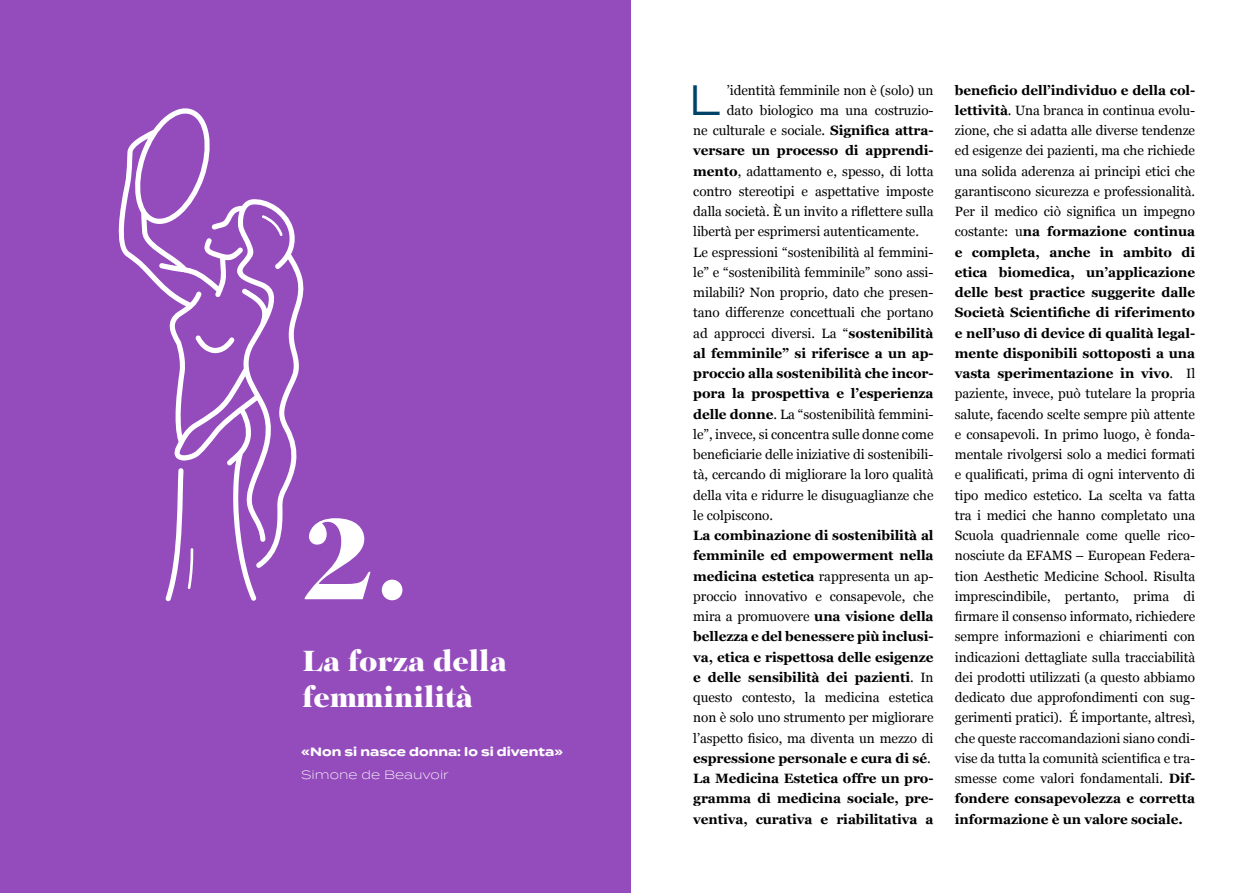
<style>
.page{position:relative;width:1259px;height:893px;background:#fff}
.page>*{position:absolute;margin:0;border:0;box-sizing:border-box;transform-origin:0 0}
.t1{font:900 120px "PF Regal Display Pro";color:#fff}
.TESTOCORPO{font:42.45px "Termina";color:#004369}
.t2{font:900 30px/36px "PF Regal Display Pro";color:#fff}
.TESTOCORPO-2{font:13.5px/20.2px "Georgia";letter-spacing:-.005em;color:#000;text-align:justify}
.TESTOCORPO-3{font:700 13.5px/20.2px "Georgia";letter-spacing:-.005em;color:#000;text-align:justify}
.titoletti{font:700 12px "Termina";color:#fff}
.titoletti-2{font:300 12px "Termina";color:#fff}
.s1{font-weight:700}
.s2{font-weight:400}
</style>
<div class="page">
<div style="left:0;top:0;width:630px;height:893px;background:#944bbb"></div>
<svg style="left:118px;top:108px;width:186px;height:494px"></svg>
<p class="t1" style="left:302px;top:485px;width:106px">2.</p>
<p class="t2" style="left:302px;top:644px;width:206px">La forza della femminilità</p>
<p class="titoletti" style="left:301px;top:743px;width:263px">«Non si nasce donna: lo si diventa»</p>
<p class="titoletti-2" style="left:301px;top:766px;width:149px">Simone de Beauvoir</p>
<p class="TESTOCORPO" style="left:688px;top:69px;width:34px">L</p>
<p class="TESTOCORPO-2" style="left:727px;top:79px;width:208px">’identità femminile non è (solo) un</p>
<p class="TESTOCORPO-2" style="left:727px;top:99px;width:208px">dato biologico ma una costruzio-</p>
<p class="TESTOCORPO-2" style="left:693px;top:120px;width:242px">ne culturale e sociale. <span class="s1">Significa attra-</span></p>
<p class="TESTOCORPO-3" style="left:693px;top:140px;width:242px">versare un processo di apprendi-</p>
<p class="TESTOCORPO-2" style="left:693px;top:160px;width:242px"><span class="s1">mento</span>, adattamento e, spesso, di lotta</p>
<p class="TESTOCORPO-2" style="left:693px;top:180px;width:242px">contro stereotipi e aspettative imposte</p>
<p class="TESTOCORPO-2" style="left:693px;top:201px;width:242px">dalla società. È un invito a riflettere sulla</p>
<p class="TESTOCORPO-2" style="left:693px;top:221px;width:227px">libertà per esprimersi autenticamente.</p>
<p class="TESTOCORPO-2" style="left:693px;top:241px;width:242px">Le espressioni “sostenibilità al femmini&shy;le” e “sostenibilità femminile” sono assi&shy;milabili? Non proprio, dato che presen&shy;tano differenze concettuali che portano ad approcci diversi. La “<span class="s1">sostenibilità al femminile” si riferisce a un ap&shy;proccio alla sostenibilità che incor&shy;pora la prospettiva e l’esperienza delle donne</span>. La “sostenibilità femmini&shy;le”, invece, si concentra sulle donne come beneficiarie delle iniziative di sostenibili&shy;tà, cercando di migliorare la loro qualità della vita e ridurre le disuguaglianze che le colpiscono.</p>
<p class="TESTOCORPO-3" style="left:693px;top:524px;width:242px">La combinazione di sostenibilità al femminile ed empowerment nella medicina estetica <span class="s2">rappresenta un ap&shy;proccio innovativo e consapevole, che mira a promuovere</span> una visione della bellezza e del benessere più inclusi&shy;va, etica e rispettosa delle esigenze e delle sensibilità dei pazienti<span class="s2">. In questo contesto, la medicina estetica non è solo uno strumento per migliorare l’aspetto fisico, ma diventa un mezzo di </span>espressione personale e cura di sé<span class="s2">.</span></p>
<p class="TESTOCORPO-3" style="left:693px;top:767px;width:242px">La Medicina Estetica offre un pro&shy;gramma di medicina sociale, pre&shy;ventiva, curativa e riabilitativa a</p>
<p class="TESTOCORPO-2" style="left:955px;top:79px;width:242px"><span class="s1">beneficio dell’individuo e della col&shy;lettività</span>. Una branca in continua evolu&shy;zione, che si adatta alle diverse tendenze ed esigenze dei pazienti, ma che richiede una solida aderenza ai principi etici che garantiscono sicurezza e professionalità.<br>Per il medico ciò significa un impegno costante: u<span class="s1">na formazione continua e completa, anche in ambito di etica biomedica, un’applicazione delle best practice suggerite dalle Società Scientifiche di riferimento e nell’uso di device di qualità legal&shy;mente disponibili sottoposti a una vasta sperimentazione in vivo</span>. Il paziente, invece, può tutelare la propria salute, facendo scelte sempre più attente e consapevoli. In primo luogo, è fonda&shy;mentale rivolgersi solo a medici formati e qualificati, prima di ogni intervento di tipo medico estetico. La scelta va fatta tra i medici che hanno completato una Scuola quadriennale come quelle rico&shy;nosciute da EFAMS – European Federa&shy;tion Aesthetic Medicine School. Risulta imprescindibile, pertanto, prima di firmare il consenso informato, richiedere sempre informazioni e chiarimenti con indicazioni dettagliate sulla tracciabilità dei prodotti utilizzati (a questo abbiamo dedicato due approfondimenti con sug&shy;gerimenti pratici). É importante, altresì, che queste raccomandazioni siano condi&shy;vise da tutta la comunità scientifica e tra&shy;smesse come valori fondamentali. <span class="s1">Dif&shy;fondere consapevolezza e corretta informazione è un valore sociale.</span></p>
</div>
